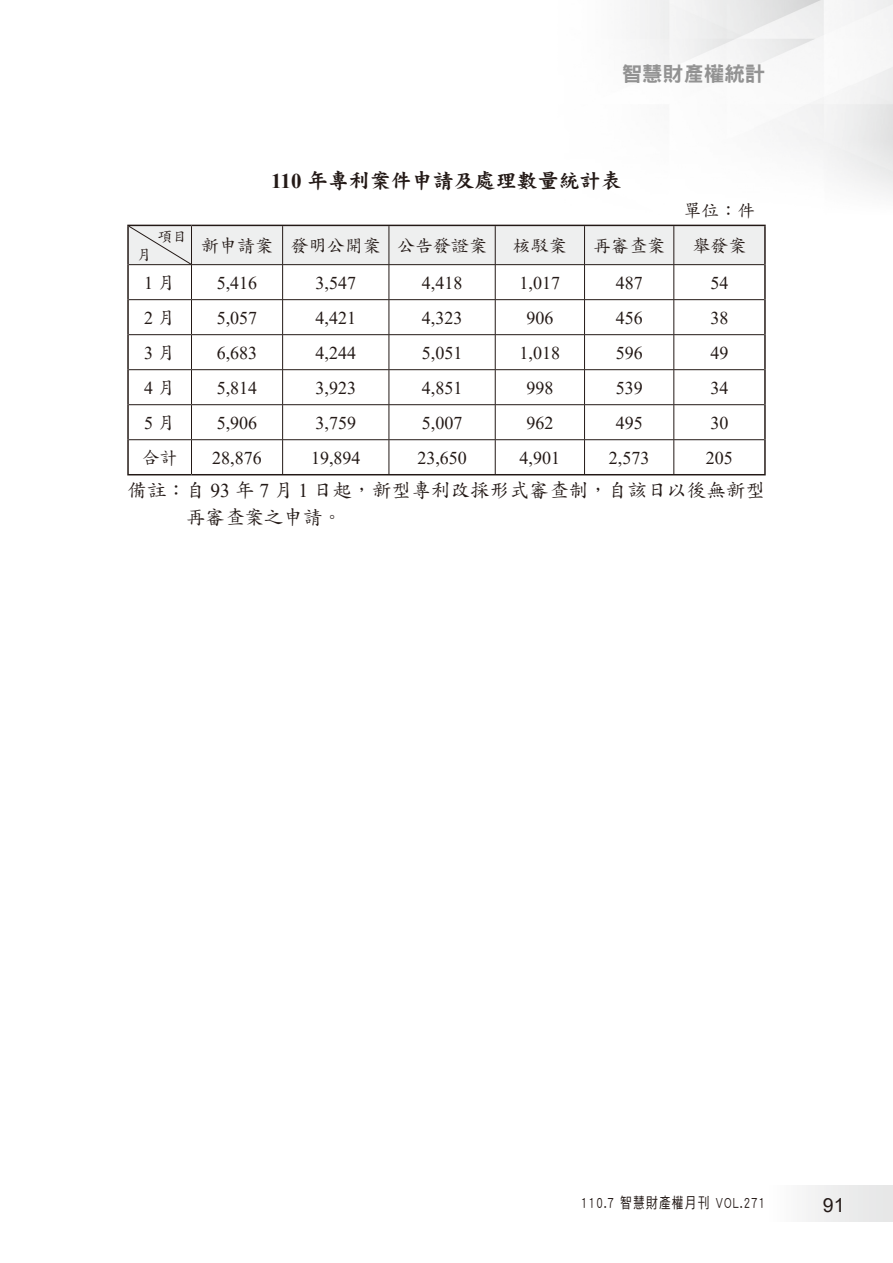
<style>
.page{position:relative;width:893px;height:1263px;background:#fff}
.page>*{position:absolute;margin:0;border:0;box-sizing:border-box;transform-origin:0 0}
.t1{font:21px "DF Kai Shu Std W9 E Ten B5 H";color:#231916}
.t2{font:20.55px "DF Hei Std W9 E Ten B5 H";color:#929292}
.t3{font:19.5px/27px "DF Kai Shu Std W5 E Ten B5 H";letter-spacing:.01em;color:#231916}
.t4{font:19.5px "Arial";color:#231916}
.t5{font:18px "Times New Roman";color:#231916}
.t6{font:18px "DF Kai Shu Std W5 E Ten B5 H";color:#231916}
.t7{font:15px "DF Hei Std W5 E Ten B5 H";letter-spacing:.1em;color:#231916;scale:.78 1}
.t8{font:15px "DF Kai Shu Std W5 E Ten B5 H";color:#231916}
.s1{font-family:"Times New Roman";font-weight:700}
.s2{font-family:"DF Kai Shu Std W5 E Ten B5 H"}
.s3{font-family:"Times New Roman"}
</style>
<div class="page">
<div style="left:765px;top:1185px;width:128px;height:36px;background:linear-gradient(to right,#fdfdfd,#e4e4e4)"></div>
<hr style="left:191px;top:299px;width:573px;height:1px;background:#231916">
<hr style="left:191px;top:334px;width:573px;height:1px;background:#231916">
<hr style="left:191px;top:369px;width:573px;height:1px;background:#231916">
<hr style="left:191px;top:404px;width:573px;height:1px;background:#231916">
<hr style="left:191px;top:439px;width:573px;height:1px;background:#231916">
<hr style="left:191px;top:265px;width:1px;height:34px;background:#231916">
<hr style="left:282px;top:265px;width:1px;height:34px;background:#231916">
<hr style="left:389px;top:265px;width:1px;height:34px;background:#231916">
<hr style="left:495px;top:265px;width:1px;height:34px;background:#231916">
<hr style="left:584px;top:265px;width:1px;height:34px;background:#231916">
<hr style="left:673px;top:265px;width:1px;height:34px;background:#231916">
<hr style="left:191px;top:300px;width:1px;height:34px;background:#231916">
<hr style="left:282px;top:300px;width:1px;height:34px;background:#231916">
<hr style="left:389px;top:300px;width:1px;height:34px;background:#231916">
<hr style="left:495px;top:300px;width:1px;height:34px;background:#231916">
<hr style="left:584px;top:300px;width:1px;height:34px;background:#231916">
<hr style="left:673px;top:300px;width:1px;height:34px;background:#231916">
<hr style="left:191px;top:335px;width:1px;height:34px;background:#231916">
<hr style="left:282px;top:335px;width:1px;height:34px;background:#231916">
<hr style="left:389px;top:335px;width:1px;height:34px;background:#231916">
<hr style="left:495px;top:335px;width:1px;height:34px;background:#231916">
<hr style="left:584px;top:335px;width:1px;height:34px;background:#231916">
<hr style="left:673px;top:335px;width:1px;height:34px;background:#231916">
<hr style="left:191px;top:370px;width:1px;height:34px;background:#231916">
<hr style="left:282px;top:370px;width:1px;height:34px;background:#231916">
<hr style="left:389px;top:370px;width:1px;height:34px;background:#231916">
<hr style="left:495px;top:370px;width:1px;height:34px;background:#231916">
<hr style="left:584px;top:370px;width:1px;height:34px;background:#231916">
<hr style="left:673px;top:370px;width:1px;height:34px;background:#231916">
<hr style="left:191px;top:405px;width:1px;height:34px;background:#231916">
<hr style="left:282px;top:405px;width:1px;height:34px;background:#231916">
<hr style="left:389px;top:405px;width:1px;height:34px;background:#231916">
<hr style="left:495px;top:405px;width:1px;height:34px;background:#231916">
<hr style="left:584px;top:405px;width:1px;height:34px;background:#231916">
<hr style="left:673px;top:405px;width:1px;height:34px;background:#231916">
<hr style="left:191px;top:440px;width:1px;height:34px;background:#231916">
<hr style="left:282px;top:440px;width:1px;height:34px;background:#231916">
<hr style="left:389px;top:440px;width:1px;height:34px;background:#231916">
<hr style="left:495px;top:440px;width:1px;height:34px;background:#231916">
<hr style="left:584px;top:440px;width:1px;height:34px;background:#231916">
<hr style="left:673px;top:440px;width:1px;height:34px;background:#231916">
<hr style="left:127px;top:225px;width:64px;height:1px;background:#231916">
<hr style="left:127px;top:226px;width:2px;height:39px;background:#231916">
<hr style="left:191px;top:225px;width:575px;height:1px;background:#231916">
<hr style="left:127px;top:265px;width:2px;height:35px;background:#231916">
<hr style="left:764px;top:265px;width:2px;height:35px;background:#231916">
<hr style="left:127px;top:300px;width:2px;height:35px;background:#231916">
<hr style="left:764px;top:300px;width:2px;height:35px;background:#231916">
<hr style="left:127px;top:335px;width:2px;height:35px;background:#231916">
<hr style="left:764px;top:335px;width:2px;height:35px;background:#231916">
<hr style="left:127px;top:370px;width:2px;height:35px;background:#231916">
<hr style="left:764px;top:370px;width:2px;height:35px;background:#231916">
<hr style="left:127px;top:405px;width:2px;height:35px;background:#231916">
<hr style="left:764px;top:405px;width:2px;height:35px;background:#231916">
<hr style="left:127px;top:440px;width:2px;height:34px;background:#231916">
<hr style="left:764px;top:440px;width:2px;height:34px;background:#231916">
<hr style="left:127px;top:474px;width:64px;height:1px;background:#231916">
<hr style="left:764px;top:226px;width:2px;height:39px;background:#231916">
<hr style="left:129px;top:299px;width:62px;height:1px;background:#231916">
<hr style="left:129px;top:334px;width:62px;height:1px;background:#231916">
<hr style="left:129px;top:369px;width:62px;height:1px;background:#231916">
<hr style="left:129px;top:404px;width:62px;height:1px;background:#231916">
<hr style="left:129px;top:439px;width:62px;height:1px;background:#231916">
<hr style="left:191px;top:474px;width:575px;height:1px;background:#231916">
<svg style="left:128px;top:225px;width:637px;height:40px;background:#e1e1e1"></svg>
<p class="t2" style="left:622px;top:66px;width:145px">智慧財產權統計</p>
<p class="t8" style="left:137px;top:248px;width:16px">月</p>
<p class="t8" style="left:157px;top:231px;width:31px">項目</p>
<p class="t1" style="left:271px;top:172px;width:352px"><span class="s1">110</span> 年專利案件申請及處理數量統計表</p>
<p class="t6" style="left:683px;top:204px;width:73px">單位：件</p>
<p class="t6" style="left:201px;top:238px;width:288px">新申請案 發明公開案 公告發證案</p>
<p class="t6" style="left:513px;top:238px;width:55px">核駁案</p>
<p class="t6" style="left:593px;top:238px;width:73px">再審查案</p>
<p class="t6" style="left:692px;top:238px;width:55px">舉發案</p>
<p class="t5" style="left:144px;top:273px;width:33px">1<span class="s2">月</span></p>
<p class="t5" style="left:217px;top:273px;width:42px">5,416</p>
<p class="t5" style="left:316px;top:273px;width:42px">3,547</p>
<p class="t5" style="left:422px;top:273px;width:42px">4,418</p>
<p class="t5" style="left:520px;top:273px;width:42px">1,017</p>
<p class="t5" style="left:616px;top:273px;width:28px">487</p>
<p class="t5" style="left:710px;top:273px;width:19px">54</p>
<p class="t5" style="left:144px;top:308px;width:33px">2<span class="s2">月</span></p>
<p class="t5" style="left:217px;top:308px;width:42px">5,057</p>
<p class="t5" style="left:316px;top:308px;width:42px">4,421</p>
<p class="t5" style="left:422px;top:308px;width:42px">4,323</p>
<p class="t5" style="left:526px;top:308px;width:28px">906</p>
<p class="t5" style="left:616px;top:308px;width:28px">456</p>
<p class="t5" style="left:710px;top:308px;width:19px">38</p>
<p class="t5" style="left:144px;top:343px;width:33px">3<span class="s2">月</span></p>
<p class="t5" style="left:217px;top:343px;width:42px">6,683</p>
<p class="t5" style="left:316px;top:343px;width:42px">4,244</p>
<p class="t5" style="left:422px;top:343px;width:42px">5,051</p>
<p class="t5" style="left:520px;top:343px;width:42px">1,018</p>
<p class="t5" style="left:616px;top:343px;width:28px">596</p>
<p class="t5" style="left:710px;top:343px;width:19px">49</p>
<p class="t5" style="left:144px;top:378px;width:33px">4<span class="s2">月</span></p>
<p class="t5" style="left:217px;top:378px;width:42px">5,814</p>
<p class="t5" style="left:316px;top:378px;width:42px">3,923</p>
<p class="t5" style="left:422px;top:378px;width:42px">4,851</p>
<p class="t5" style="left:526px;top:378px;width:28px">998</p>
<p class="t5" style="left:616px;top:378px;width:28px">539</p>
<p class="t5" style="left:710px;top:378px;width:19px">34</p>
<p class="t5" style="left:144px;top:413px;width:33px">5<span class="s2">月</span></p>
<p class="t5" style="left:217px;top:413px;width:42px">5,906</p>
<p class="t5" style="left:316px;top:413px;width:42px">3,759</p>
<p class="t5" style="left:422px;top:413px;width:42px">5,007</p>
<p class="t5" style="left:526px;top:413px;width:28px">962</p>
<p class="t5" style="left:616px;top:413px;width:28px">495</p>
<p class="t5" style="left:710px;top:413px;width:19px">30</p>
<p class="t6" style="left:142px;top:450px;width:37px">合計</p>
<p class="t5" style="left:212px;top:448px;width:51px">28,876</p>
<p class="t5" style="left:311px;top:448px;width:51px">19,894</p>
<p class="t5" style="left:417px;top:448px;width:51px">23,650</p>
<p class="t5" style="left:520px;top:448px;width:42px">4,901</p>
<p class="t5" style="left:609px;top:448px;width:42px">2,573</p>
<p class="t5" style="left:706px;top:448px;width:28px">205</p>
<p class="t3" style="left:186px;top:478px;width:581px;text-indent:-58px">備註：自 <span class="s3">93</span> 年 <span class="s3">7</span> 月 <span class="s3">1</span> 日起，新型專利改採形式審查制，自該日以後無新型再審查案之申請。</p>
<p class="t7" style="left:581px;top:1196px;width:238px">110.7 智慧財產權月刊 VOL.271</p>
<p class="t4" style="left:823px;top:1194px;width:23px">91</p>
</div>
